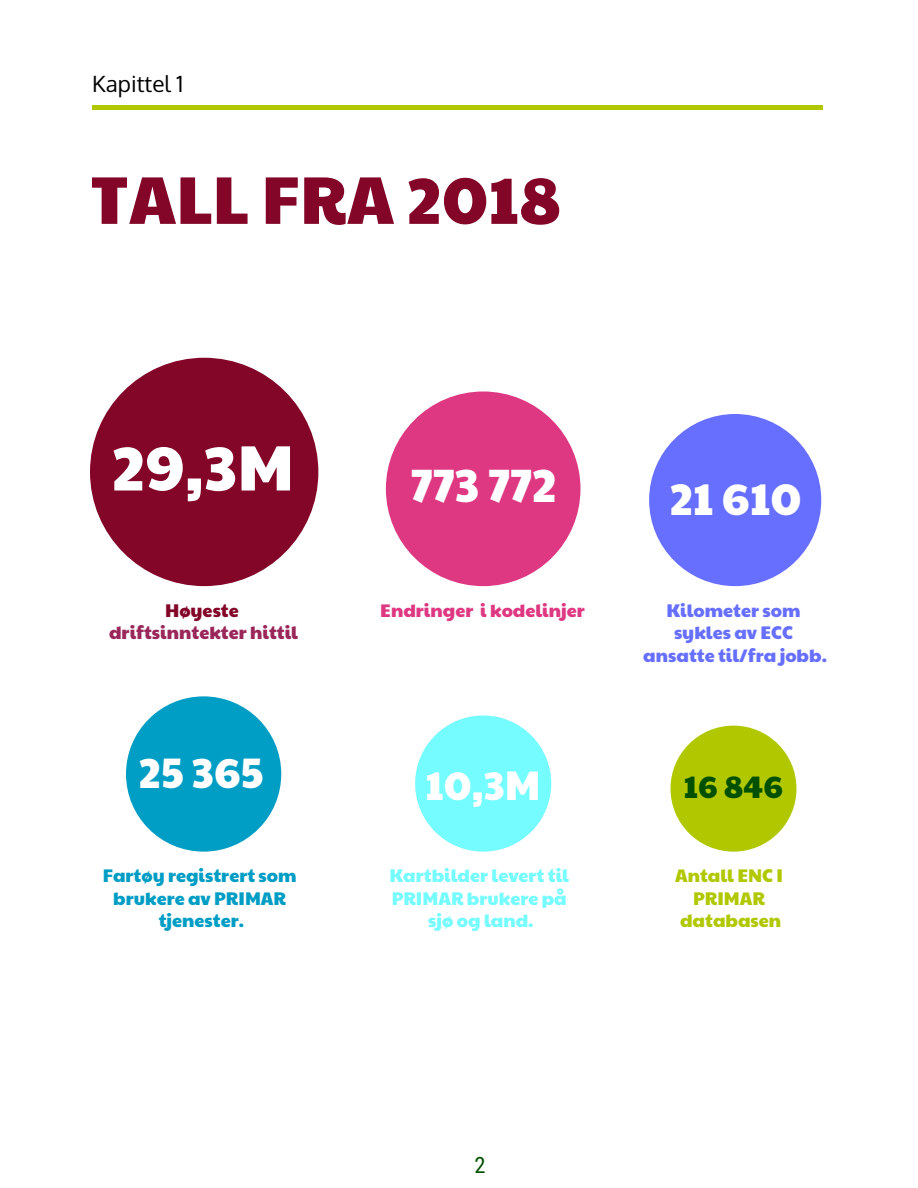
<style>
.page{position:relative;width:918px;height:1188px;background:#fff}
.page>*{position:absolute;margin:0;border:0;box-sizing:border-box;transform-origin:0 0}
.t1{font:67.5px "Paytone One";color:#830628}
.t2{font:64.2px "Paytone One";color:#fff}
.t3{font:47.25px "Paytone One";color:#fff}
.t4{font:45px "Paytone One";color:#fff}
.t5{font:42.75px "Paytone One";color:#fff}
.t6{font:40.5px "Paytone One";color:#fff}
.t7{font:31.5px "Paytone One";color:#005000}
.t8{font:22.5px "Oxygen";color:#000}
.t9{font:22.5px "Roboto Condensed";color:#005000}
.t10{font:18px/22.5px "Paytone One";color:#009dc4;text-align:center}
.t11{font:18px/22.5px "Paytone One";color:#74fcff;text-align:center}
.t12{font:18px/22.5px "Paytone One";color:#666fff;text-align:center}
.t13{font:18px/22.5px "Paytone One";color:#b1c800;text-align:center}
.t14{font:18px "Paytone One";color:#9a275a}
.t15{font:18px "Paytone One";color:#de3882}
.t16{font:18px "Paytone One";color:#830628}
</style>
<div class="page">
<div style="left:90px;top:358px;width:228px;height:228px;background:#830628;border-radius:50%"></div>
<hr style="left:92px;top:106px;width:730px;height:4px;background:#b1c800">
<div style="left:386px;top:391px;width:195px;height:195px;background:#de3882;border-radius:50%"></div>
<div style="left:649px;top:414px;width:172px;height:172px;background:#666fff;border-radius:50%"></div>
<div style="left:126px;top:696px;width:155px;height:156px;background:#009dc4;border-radius:50%"></div>
<div style="left:415px;top:715px;width:136px;height:137px;background:#74fcff;border-radius:50%"></div>
<div style="left:671px;top:726px;width:126px;height:126px;background:#b1c800;border-radius:50%"></div>
<p class="t8" style="left:92px;top:69px;width:93px">Kapittel 1</p>
<h1 class="t1" style="left:90px;top:138px;width:473px">TALL FRA 2018</h1>
<h2 class="t2" style="left:112px;top:409px;width:184px">29,3M</h2>
<p class="t16" style="left:165px;top:594px;width:75px">Høyeste</p>
<p class="t14" style="left:109px;top:616px;width:191px">driftsinntekter hittil</p>
<h3 class="t5" style="left:139px;top:733px;width:127px">25 365</h3>
<p class="t10" style="left:103px;top:863px;width:195px">Fartøy registrert som brukere av PRIMAR tjenester.</p>
<h3 class="t3" style="left:411px;top:442px;width:148px">773 772</h3>
<p class="t15" style="left:380px;top:594px;width:206px">Endringer i kodelinjer</p>
<h3 class="t6" style="left:425px;top:748px;width:117px">10,3M</h3>
<p class="t11" style="left:389px;top:863px;width:181px">Kartbilder levert til<br>PRIMAR brukere på sjø og land.</p>
<h3 class="t4" style="left:670px;top:458px;width:133px">21 610</h3>
<p class="t12" style="left:643px;top:597px;width:185px">Kilometer som sykles av ECC ansatte til/fra jobb.</p>
<h3 class="t7" style="left:684px;top:758px;width:101px">16 846</h3>
<p class="t13" style="left:675px;top:863px;width:109px">Antall ENC I<br>PRIMAR databasen</p>
<p class="t9" style="left:474px;top:1150px;width:13px">2</p>
</div>
